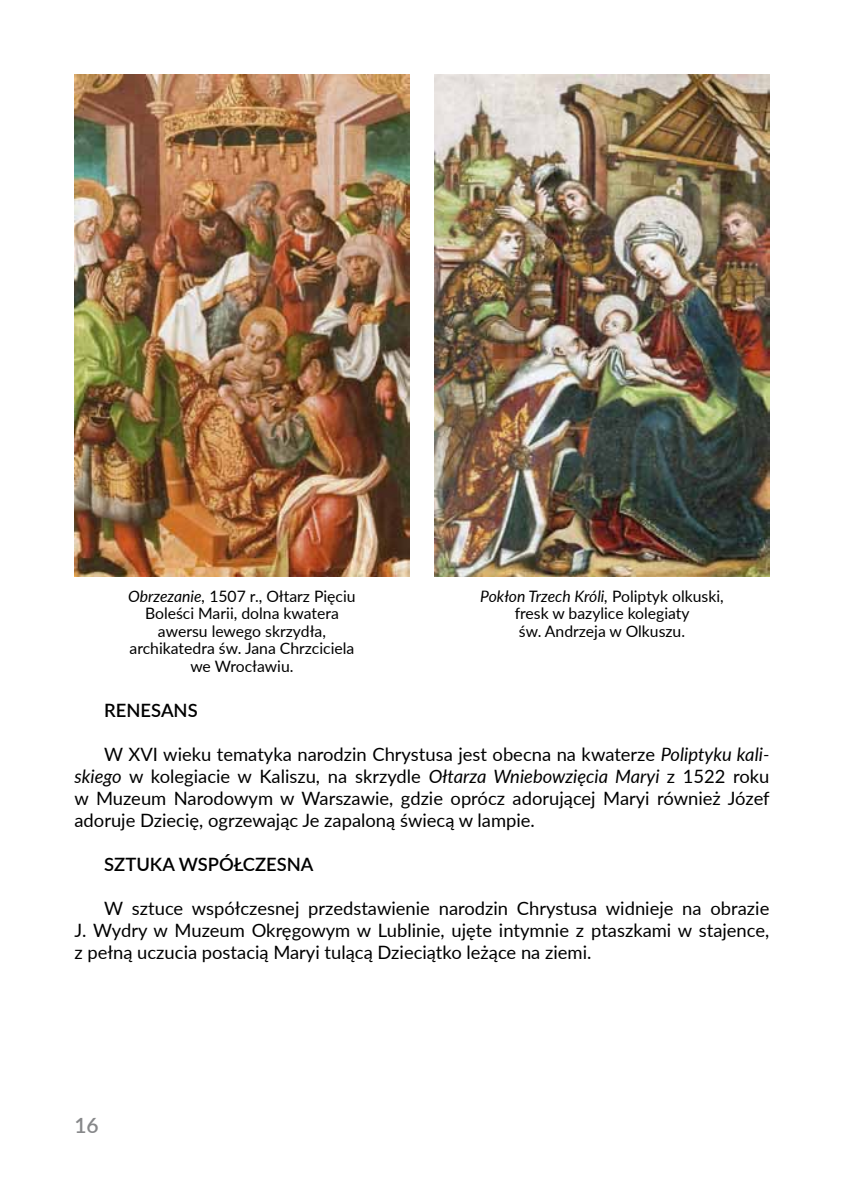
<style>
.page{position:relative;width:844px;height:1191px;background:#fff}
.page>*{position:absolute;margin:0;border:0;box-sizing:border-box;transform-origin:0 0}
.t1{font:600 21px "Lato";color:#87888a}
.t2{font:18.38px/22.1px "Lato";color:#000;text-align:justify}
.t3{font:600 18.38px "Lato";color:#000}
.t4{font:15.75px/17.5px "Lato";color:#000;text-align:center}
.s1{font-style:italic}
</style>
<div class="page">
<img style="left:74px;top:74px;width:335px;height:502px">
<img style="left:434px;top:74px;width:335px;height:502px">
<p class="t4" style="left:128px;top:587px;width:229px"><span class="s1">Obrzezanie,</span> 1507 r., Ołtarz Pięciu<br>Boleści Marii, dolna kwatera awersu lewego skrzydła, archikatedra św. Jana Chrzciciela we Wrocławiu.</p>
<p class="t4" style="left:480px;top:587px;width:245px"><span class="s1">Pokłon Trzech Króli,</span> Poliptyk olkuski, fresk w bazylice kolegiaty<br>św. Andrzeja w Olkuszu.</p>
<p class="t3" style="left:104px;top:696px;width:95px">RENESANS</p>
<p class="t2" style="left:74px;top:742px;width:696px;text-indent:30px">W XVI wieku tematyka narodzin Chrystusa jest obecna na kwaterze <span class="s1">Poliptyku kali&shy;skiego</span> w kolegiacie w Kaliszu, na skrzydle <span class="s1">Ołtarza Wniebowzięcia Maryi</span> z 1522 roku w Muzeum Narodowym w Warszawie, gdzie oprócz adorującej Maryi również Józef adoruje Dziecię, ogrzewając Je zapaloną świecą w lampie.</p>
<p class="t3" style="left:104px;top:851px;width:211px">SZTUKA WSPÓŁCZESNA</p>
<p class="t2" style="left:74px;top:896px;width:696px;text-indent:30px">W sztuce współczesnej przedstawienie narodzin Chrystusa widnieje na obrazie J. Wydry w Muzeum Okręgowym w Lublinie, ujęte intymnie z ptaszkami w stajence, z pełną uczucia postacią Maryi tulącą Dzieciątko leżące na ziemi.</p>
<p class="t1" style="left:74px;top:1110px;width:26px">16</p>
</div>
